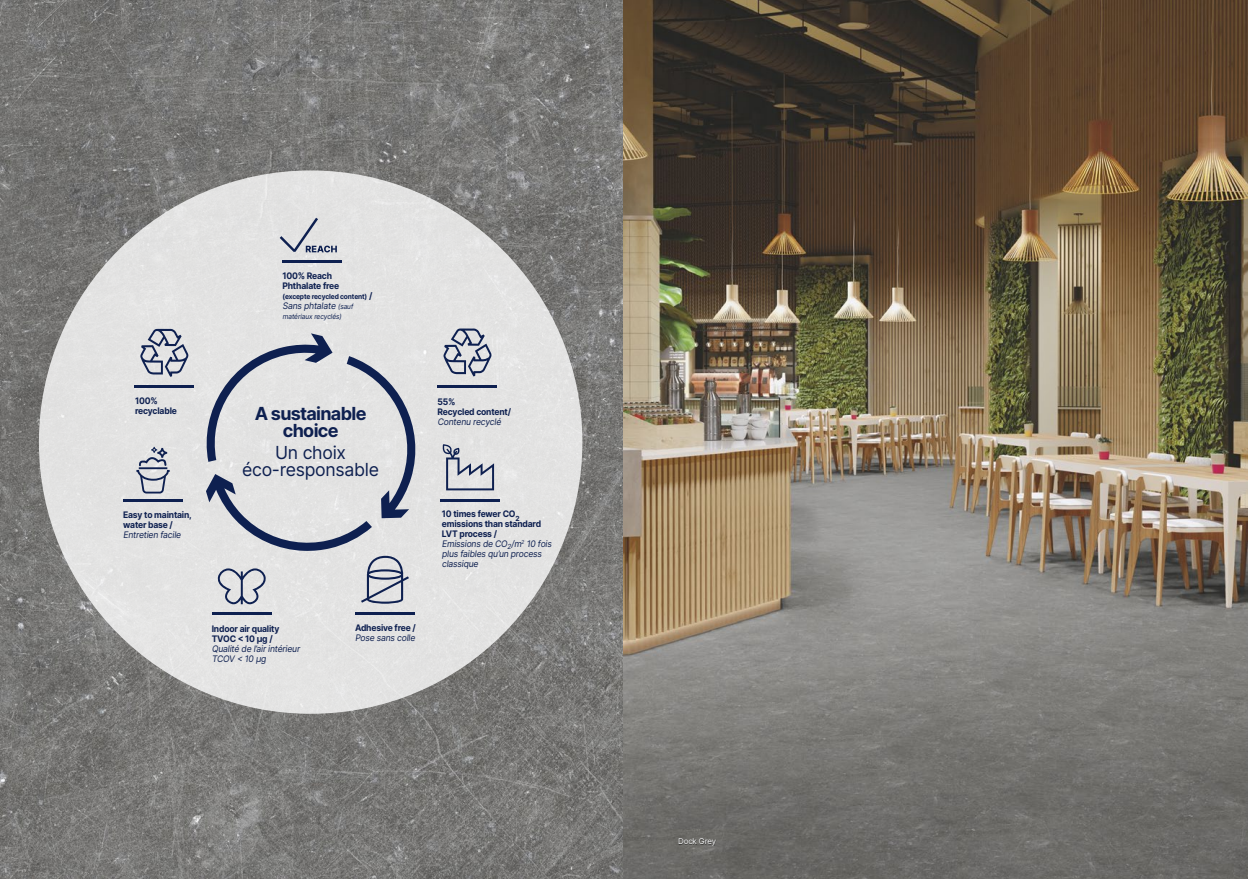
<style>
.page{position:relative;width:1248px;height:879px;background:#fff}
.page>*{position:absolute;margin:0;border:0;box-sizing:border-box;transform-origin:0 0}
.t1{font:18px/17px "Inter";letter-spacing:-.015em;color:#0e2050;text-align:center}
.t2{font:700 18px/17px "Inter";letter-spacing:-.04em;color:#0e2050;text-align:center}
.t3{font:9px/10px "Inter";color:#0e2050;scale:.95 1}
.t4{font:700 9px/10px "Inter";letter-spacing:-.02em;color:#0e2050;scale:.95 1}
.t5{font:8px "Inter";letter-spacing:-.02em;color:#fff}
.t6{font:700 7px "Inter";letter-spacing:-.02em;color:#0e2050;scale:.95 1}
.t7{font:7px "Inter";color:#0e2050;scale:.95 1}
.s1{font-size:9px}
.s2{font-size:7px}
.s3{font-weight:700}
</style>
<div class="page">
<img style="left:0;top:0;width:1247px;height:879px">
<div style="left:39px;top:170px;width:543px;height:544px;background:#e3e3e3;border-radius:50%"></div>
<div style="left:678px;top:837px;width:39px;height:9px;background:#000;opacity:.75"></div>
<hr style="left:212px;top:612px;width:59px;height:3px;background:#0e2050">
<hr style="left:123px;top:499px;width:60px;height:2px;background:#0e2050">
<svg style="left:136px;top:447px;width:34px;height:47px"></svg>
<hr style="left:140px;top:467px;width:26px;height:2px;background:#0e2050">
<svg style="left:140px;top:329px;width:48px;height:48px"></svg>
<hr style="left:134px;top:385px;width:60px;height:3px;background:#0e2050">
<svg style="left:279px;top:218px;width:58px;height:34px"></svg>
<hr style="left:282px;top:260px;width:59px;height:3px;background:#0e2050">
<hr style="left:355px;top:612px;width:60px;height:3px;background:#0e2050">
<hr style="left:440px;top:499px;width:60px;height:2px;background:#0e2050">
<svg style="left:442px;top:444px;width:52px;height:46px"></svg>
<svg style="left:443px;top:328px;width:48px;height:48px"></svg>
<hr style="left:437px;top:385px;width:60px;height:2px;background:#0e2050">
<svg style="left:206px;top:333px;width:220px;height:271px"></svg>
<p class="t4" style="left:282px;top:270px;width:61px">100% Reach<br>Phthalate free</p>
<p class="t6" style="left:282px;top:291px;width:96px">(excepte recycled content) <span class="s1">/</span></p>
<p class="t3" style="left:282px;top:300px;width:77px">Sans phtalate <span class="s2">(sauf</span></p>
<p class="t7" style="left:282px;top:311px;width:65px">matériaux recyclés)</p>
<p class="t4" style="left:135px;top:396px;width:46px">100% recyclable</p>
<p class="t4" style="left:123px;top:509px;width:74px">Easy to maintain, water base /</p>
<p class="t3" style="left:123px;top:529px;width:64px">Entretien facile</p>
<h1 class="t2" style="left:255px;top:404px;width:113px">A sustainable choice</h1>
<h1 class="t1" style="left:242px;top:443px;width:138px">Un choix éco-responsable</h1>
<p class="t4" style="left:212px;top:623px;width:73px">Indoor air quality<br>TVOC &lt; 10 µg /</p>
<p class="t3" style="left:212px;top:643px;width:96px">Qualité de l’airintérieur<br>TCOV &lt; 10 µg</p>
<p class="t4" style="left:355px;top:623px;width:66px">Adhesive free /</p>
<p class="t3" style="left:355px;top:633px;width:67px">Pose sans colle</p>
<p class="t4" style="left:437px;top:396px;width:79px">55%<br>Recycled content/</p>
<p class="t3" style="left:437px;top:416px;width:70px">Contenu recyclé</p>
<p class="t3" style="left:442px;top:509px;width:119px"><span class="s3">10 times fewer CO</span><sub>2 </sub><span class="s3">emissions than standard<br>LVT process /<br></span>Emissions de CO<sub>2</sub>/m<sup>2</sup> 10 fois plus faibles qu’un process classique</p>
<p class="t5" style="left:678px;top:835px;width:40px">Dock Grey</p>
</div>
